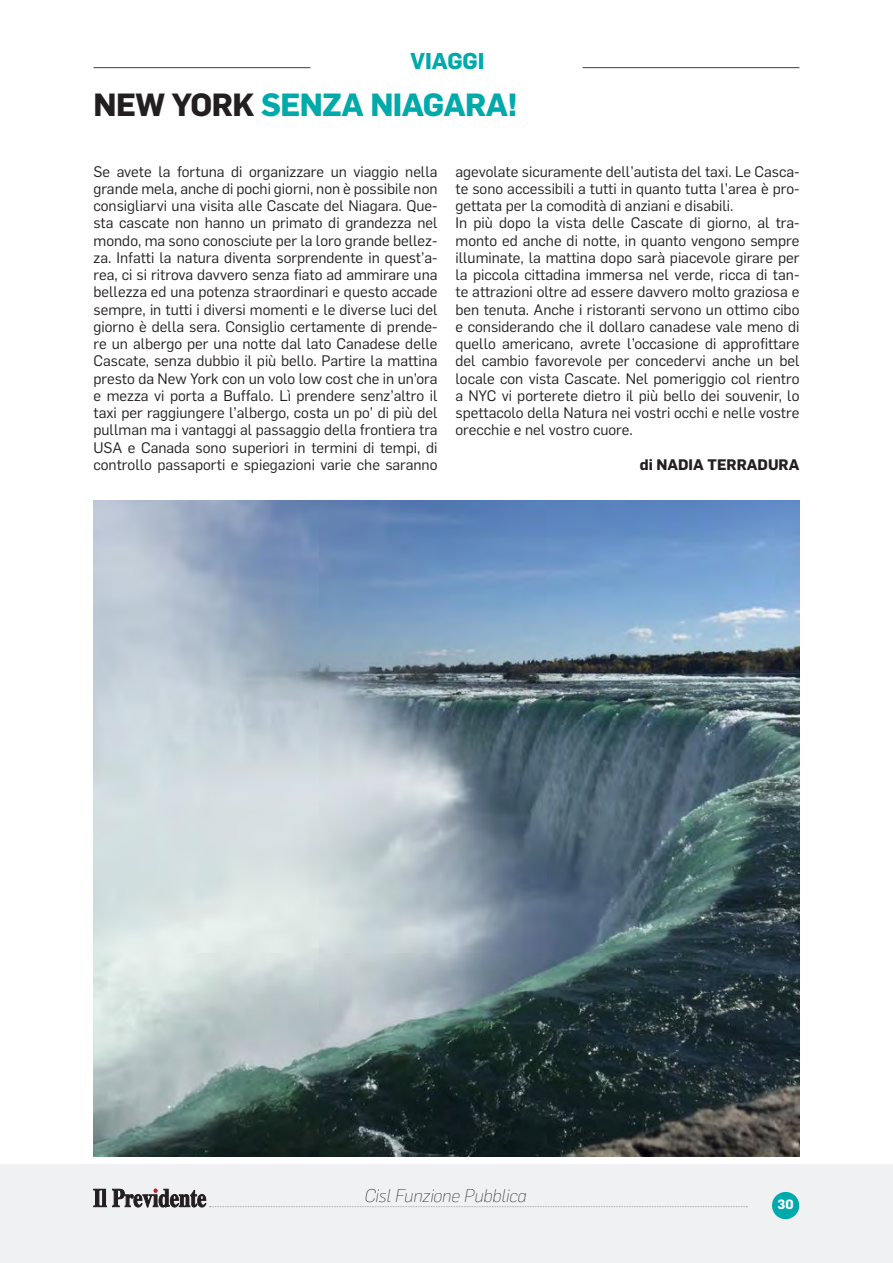
<style>
.page{position:relative;width:893px;height:1263px;background:#fff}
.page>*{position:absolute;margin:0;border:0;box-sizing:border-box;transform-origin:0 0}
.t1{font:700 31.5px "Flama";letter-spacing:-.02em;color:#00a9aa}
.t2{font:700 22.5px "Flama";color:#00a9aa}
.t3{font:italic 200 18px "Flama";color:#231f20}
.t4{font:15px/17.2px "Flama";color:#231f20;text-align:justify}
.t5{font:700 15px "Flama";color:#231f20}
.t6{font:700 13.2px "Flama";color:#fff}
.s1{color:#231f20}
</style>
<div class="page">
<hr style="left:94px;top:67px;width:216px;height:1px;background:#3c3c3d">
<hr style="left:583px;top:67px;width:216px;height:1px;background:#3c3c3d">
<div style="left:0;top:1164px;width:893px;height:99px;background:#f0f1f2"></div>
<div style="left:772px;top:1192px;width:27px;height:27px;background:#00a9aa;border-radius:50%"></div>
<svg style="left:93px;top:1189px;width:654px;height:18px"></svg>
<img style="left:94px;top:500px;width:705px;height:657px">
<p class="t2" style="left:411px;top:48px;width:75px">VIAGGI</p>
<p class="t1" style="left:94px;top:86px;width:425px"><span class="s1">NEW YORK</span> SENZA NIAGARA!</p>
<p class="t4" style="left:94px;top:162px;width:345px">Se avete la fortuna di organizzare un viaggio nella grande mela, anche di pochi giorni, non è possibile non consigliarvi una visita alle Cascate del Niagara. Que&shy;sta cascate non hanno un primato di grandezza nel mondo, ma sono conosciute per la loro grande bellez&shy;za. Infatti la natura diventa sorprendente in quest’a&shy;rea, ci si ritrova davvero senza fiato ad ammirare una bellezza ed una potenza straordinari e questo accade sempre, in tutti i diversi momenti e le diverse luci del giorno è della sera. Consiglio certamente di prende&shy;re un albergo per una notte dal lato Canadese delle Cascate, senza dubbio il più bello. Partire la mattina presto da New York con un volo low cost che in un’ora e mezza vi porta a Buffalo. Lì prendere senz’altro il taxi per raggiungere l’albergo, costa un po’ di più del pullman ma i vantaggi al passaggio della frontiera tra USA e Canada sono superiori in termini di tempi, di controllo passaporti e spiegazioni varie che saranno</p>
<p class="t4" style="left:455px;top:162px;width:345px">agevolate sicuramente dell’autista del taxi. Le Casca&shy;te sono accessibili a tutti in quanto tutta l’area è pro&shy;gettata per la comodità di anziani e disabili.</p>
<p class="t4" style="left:455px;top:213px;width:345px">In più dopo la vista delle Cascate di giorno, al tra&shy;monto ed anche di notte, in quanto vengono sempre illuminate, la mattina dopo sarà piacevole girare per la piccola cittadina immersa nel verde, ricca di tan&shy;te attrazioni oltre ad essere davvero molto graziosa e ben tenuta. Anche i ristoranti servono un ottimo cibo e considerando che il dollaro canadese vale meno di quello americano, avrete l’occasione di approfittare del cambio favorevole per concedervi anche un bel locale con vista Cascate. Nel pomeriggio col rientro a NYC vi porterete dietro il più bello dei souvenir, lo spettacolo della Natura nei vostri occhi e nelle vostre orecchie e nel vostro cuore.</p>
<p class="t5" style="left:640px;top:455px;width:161px">di NADIA TERRADURA</p>
<p class="t3" style="left:364px;top:1184px;width:163px">Cisl Funzione Pubblica</p>
<p class="t6" style="left:778px;top:1196px;width:18px">30</p>
</div>
